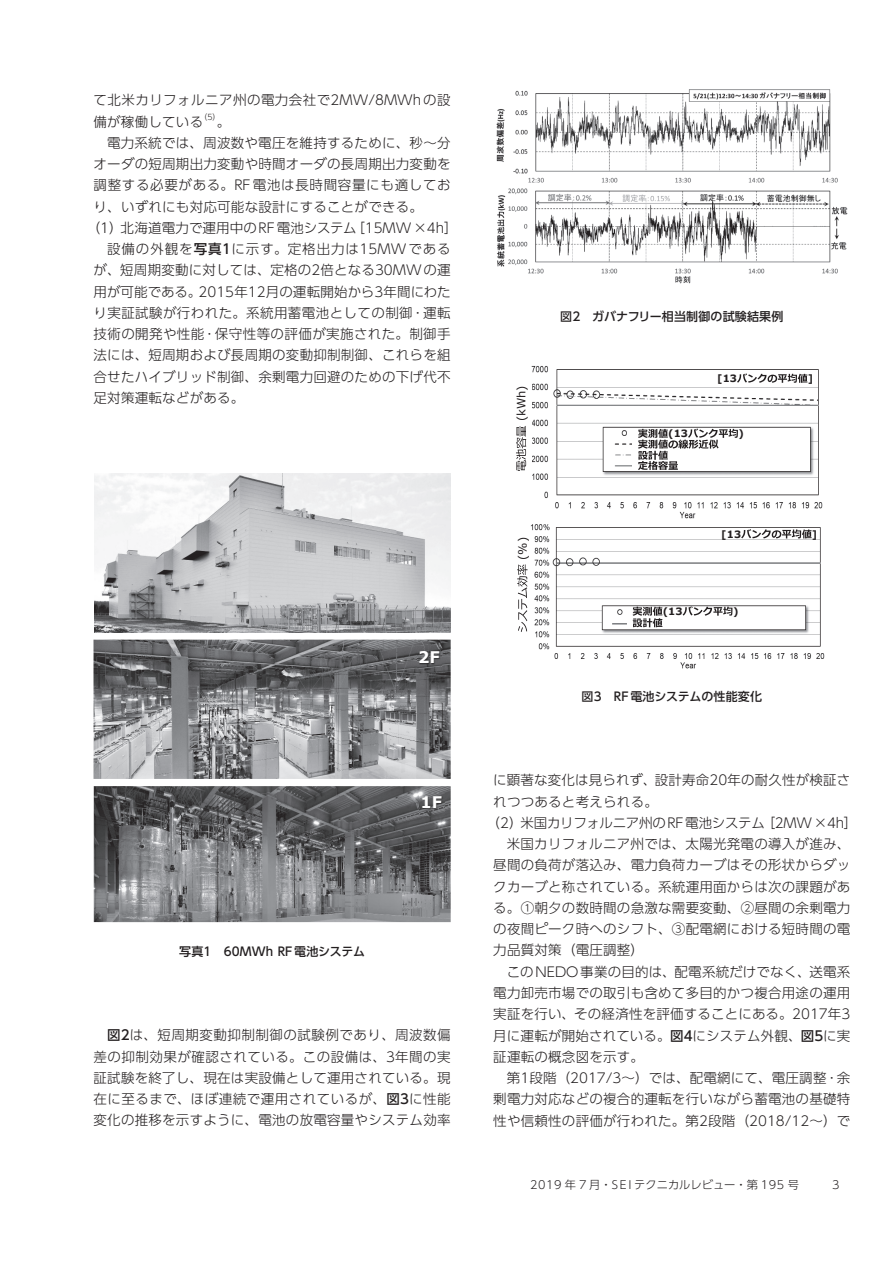
<style>
.page{position:relative;width:893px;height:1263px;background:#fff}
.page>*{position:absolute;margin:0;border:0;box-sizing:border-box;transform-origin:0 0}
.t1{font:700 16.05px "Verdana";color:#fff}
.t2{font:300 13.5px/21.3px "UD Shin Go Pro";letter-spacing:.02em;color:#231f20}
.t3{font:300 13.5px "UD Shin Go Pro";color:#231f20}
.t4{font:300 13.5px "UD Shin Go Pro";letter-spacing:-.02em;color:#231f20}
.t5{font:300 13.5px "UD Shin Go Pro";letter-spacing:.05em;color:#231f20}
.t6{font:300 13.5px "UD Shin Go Pro";letter-spacing:.07em;color:#231f20}
.t7{font:500 12px "UD Shin Go Pro";letter-spacing:.015em;color:#231f20}
.t8{font:11.55px "Verdana";color:#231f20}
.t9{font:300 11.25px "UD Shin Go Pro";color:#231f20}
.t10{font:700 10.05px "Verdana";color:#231f20}
.t11{font:300 7.8px "UD Shin Go Pro";color:#231f20}
.s1{font-weight:500}
</style>
<div class="page">
<img style="left:93px;top:640px;width:358px;height:139px">
<img style="left:94px;top:786px;width:357px;height:136px">
<img style="left:417px;top:648px;width:25px;height:22px">
<img style="left:419px;top:793px;width:25px;height:22px">
<img style="left:94px;top:474px;width:357px;height:158px">
<img style="left:496px;top:89px;width:352px;height:195px">
<img style="left:531px;top:524px;width:294px;height:145px">
<img style="left:531px;top:365px;width:292px;height:154px">
<svg style="left:737px;top:373px;width:70px;height:10px"></svg>
<svg style="left:516px;top:426px;width:10px;height:45px"></svg>
<div style="left:633px;top:428px;width:175px;height:11px;background:#fff"></div>
<div style="left:633px;top:441px;width:175px;height:9px;background:#fff"></div>
<div style="left:633px;top:450px;width:175px;height:11px;background:#fff"></div>
<div style="left:633px;top:461px;width:175px;height:9px;background:#fff"></div>
<svg style="left:638px;top:428px;width:100px;height:42px"></svg>
<div style="left:627px;top:608px;width:176px;height:9px;background:#fff"></div>
<svg style="left:683px;top:606px;width:49px;height:10px"></svg>
<div style="left:627px;top:619px;width:176px;height:9px;background:#fff"></div>
<svg style="left:633px;top:607px;width:29px;height:20px"></svg>
<div style="left:514px;top:532px;width:19px;height:106px;background:#fff"></div>
<svg style="left:517px;top:564px;width:10px;height:68px"></svg>
<svg style="left:741px;top:529px;width:71px;height:9px"></svg>
<p class="t2" style="left:93px;top:89px;width:359px">て北米カリフォルニア州の電力会社で2MW/8MWhの設備が稼働している</p>
<p class="t11" style="left:199px;top:111px;width:23px">（5）</p>
<p class="t2" style="left:217px;top:110px;width:15px">。</p>
<p class="t2" style="left:107px;top:132px;width:345px">電力系統では、周波数や電圧を維持するために、秒～分</p>
<p class="t2" style="left:94px;top:153px;width:359px">オーダの短周期出力変動や時間オーダの長周期出力変動を</p>
<p class="t5" style="left:94px;top:174px;width:359px">調整する必要がある。RF電池は長時間容量にも適してお</p>
<p class="t2" style="left:94px;top:195px;width:331px">り、いずれにも対応可能な設計にすることができる。</p>
<p class="t3" style="left:87px;top:217px;width:372px">（1）北海道電力で運用中のRF電池システム［15MW×4h］</p>
<p class="t6" style="left:107px;top:238px;width:345px">設備の外観を<span class="s1">写真1</span>に示す。定格出力は15MWである</p>
<p class="t2" style="left:94px;top:259px;width:359px">が、短周期変動に対しては、定格の2倍となる30MWの運</p>
<p class="t3" style="left:94px;top:281px;width:359px">用が可能である。2015年12月の運転開始から3年間にわた</p>
<p class="t2" style="left:94px;top:302px;width:359px">り実証試験が行われた。系統用蓄電池としての制御･運転</p>
<p class="t2" style="left:94px;top:323px;width:359px">技術の開発や性能･保守性等の評価が実施された。制御手</p>
<p class="t2" style="left:94px;top:344px;width:359px">法には、短周期および長周期の変動抑制制御、これらを組</p>
<p class="t2" style="left:94px;top:365px;width:359px">合せたハイブリッド制御、余剰電力回避のための下げ代不</p>
<p class="t2" style="left:94px;top:387px;width:152px">足対策運転などがある。</p>
<p class="t1" style="left:418px;top:646px;width:23px">2F</p>
<p class="t7" style="left:179px;top:941px;width:187px">写真1　60MWh RF電池システム</p>
<p class="t1" style="left:420px;top:791px;width:23px">1F</p>
<p class="t2" style="left:94px;top:1024px;width:359px;text-align:justify;text-indent:14px"><span class="s1">図2</span>は、短周期変動抑制制御の試験例であり、周波数偏差の抑制効果が確認されている。この設備は、3年間の実証試験を終了し、現在は実設備として運用されている。現在に至るまで、ほぼ連続で運用されているが、<span class="s1">図3</span>に性能変化の推移を示すように、電池の放電容量やシステム効率</p>
<p class="t7" style="left:560px;top:307px;width:225px">図2　ガバナフリー相当制御の試験結果例</p>
<p class="t8" style="left:513px;top:421px;width:37px;rotate:-90deg">(kWh)</p>
<p class="t8" style="left:515px;top:560px;width:24px;rotate:-90deg">(%)</p>
<p class="t10" style="left:717px;top:371px;width:21px">[13</p>
<p class="t10" style="left:808px;top:371px;width:7px">]</p>
<p class="t10" style="left:668px;top:427px;width:21px">(13</p>
<p class="t10" style="left:739px;top:427px;width:7px">)</p>
<p class="t10" style="left:721px;top:527px;width:21px">[13</p>
<p class="t10" style="left:812px;top:527px;width:7px">]</p>
<p class="t10" style="left:663px;top:604px;width:21px">(13</p>
<p class="t10" style="left:733px;top:604px;width:7px">)</p>
<p class="t7" style="left:582px;top:686px;width:182px">図3　RF電池システムの性能変化</p>
<p class="t2" style="left:493px;top:769px;width:359px">に顕著な変化は見られず、設計寿命20年の耐久性が検証さ</p>
<p class="t2" style="left:493px;top:790px;width:166px">れつつあると考えられる。</p>
<p class="t4" style="left:486px;top:812px;width:372px">（2）米国カリフォルニア州のRF電池システム［2MW×4h］</p>
<p class="t2" style="left:507px;top:833px;width:345px">米国カリフォルニア州では、太陽光発電の導入が進み、</p>
<p class="t2" style="left:493px;top:854px;width:359px">昼間の負荷が落込み、電力負荷カーブはその形状からダッ</p>
<p class="t2" style="left:493px;top:875px;width:359px">クカーブと称されている。系統運用面からは次の課題があ</p>
<p class="t2" style="left:493px;top:897px;width:359px">る。①朝夕の数時間の急激な需要変動、②昼間の余剰電力</p>
<p class="t2" style="left:493px;top:918px;width:359px">の夜間ピーク時へのシフト、③配電網における短時間の電</p>
<p class="t2" style="left:493px;top:939px;width:152px">力品質対策（電圧調整）</p>
<p class="t2" style="left:507px;top:960px;width:345px">このNEDO事業の目的は、配電系統だけでなく、送電系</p>
<p class="t2" style="left:493px;top:982px;width:359px">電力卸売市場での取引も含めて多目的かつ複合用途の運用</p>
<p class="t2" style="left:493px;top:1003px;width:359px">実証を行い、その経済性を評価することにある。2017年3</p>
<p class="t2" style="left:493px;top:1024px;width:359px">月に運転が開始されている。<span class="s1">図4</span>にシステム外観、<span class="s1">図5</span>に実</p>
<p class="t2" style="left:493px;top:1045px;width:152px">証運転の概念図を示す。</p>
<p class="t2" style="left:507px;top:1067px;width:345px">第1段階（2017/3～）では、配電網にて、電圧調整･余</p>
<p class="t2" style="left:493px;top:1088px;width:359px">剰電力対応などの複合的運転を行いながら蓄電池の基礎特</p>
<p class="t2" style="left:493px;top:1109px;width:359px">性や信頼性の評価が行われた。第2段階（2018/12～）で</p>
<p class="t9" style="left:530px;top:1176px;width:270px">2019 年 7 月・SEI テクニカルレビュー・第 195 号</p>
<p class="t9" style="left:832px;top:1176px;width:9px">3</p>
</div>
